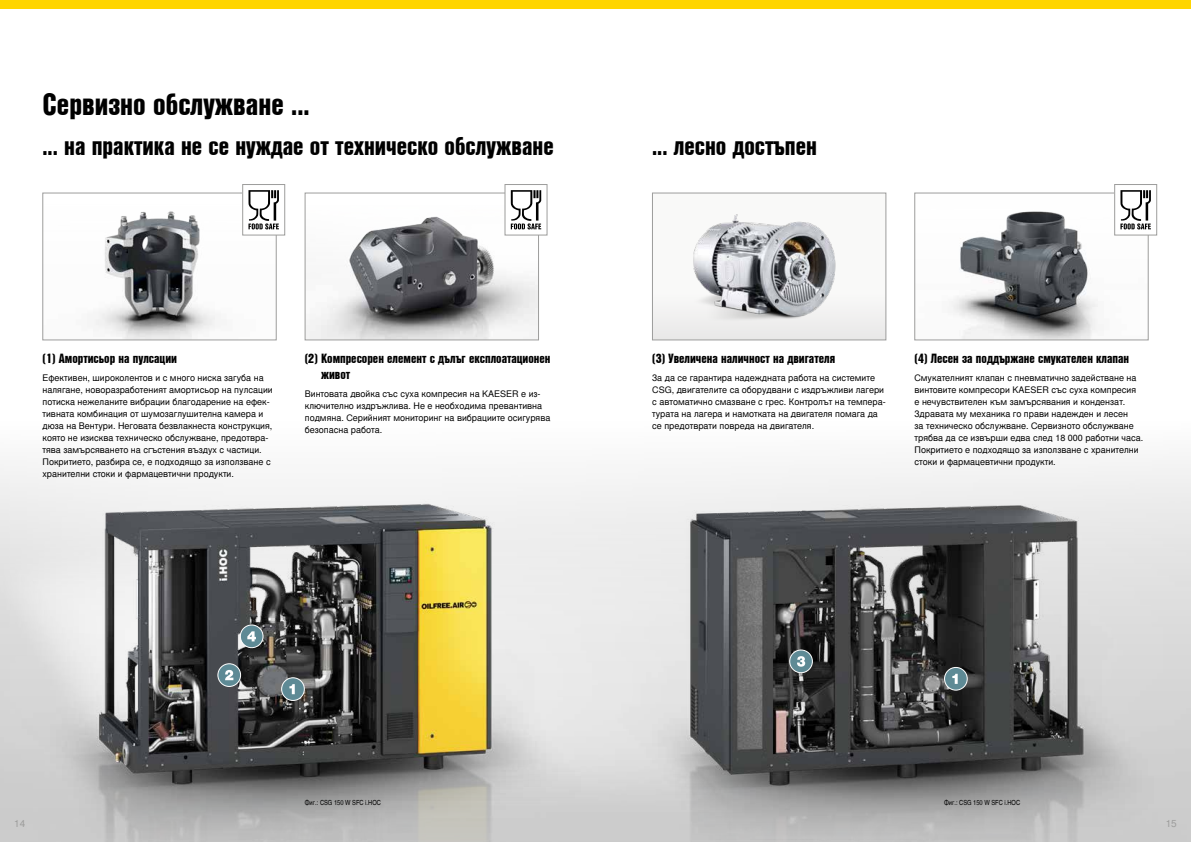
<style>
.page{position:relative;width:1191px;height:842px;background:#fff}
.page>*{position:absolute;margin:0;border:0;box-sizing:border-box;transform-origin:0 0}
.t1{font:30px "Nimbus San L Bla Con";color:#000}
.t2{font:25.1px "Nimbus San L Bla Con";color:#000}
.t3{font:13px/16px "Nimbus San L Bla Con";color:#000}
.t4{font:10px "Nimbus San L";color:#9d9d9c}
.t5{font:9px/12px "Nimbus San L";color:#000}
.t6{font:7px "Nimbus San L Reg Con";color:#000}
</style>
<div class="page">
<img style="left:307px;top:195px;width:230px;height:143px">
<div style="left:305px;top:193px;width:234px;height:147px;border:1px solid #9d9d9c"></div>
<img style="left:94px;top:211px;width:180px;height:127px">
<div style="left:43px;top:193px;width:233px;height:147px;border:1px solid #9d9d9c"></div>
<div style="left:652px;top:193px;width:234px;height:147px;background:linear-gradient(to right,#e9e8e8,#eeeded)"></div>
<img style="left:654px;top:195px;width:214px;height:134px">
<div style="left:652px;top:193px;width:234px;height:147px;border:1px solid #9d9d9c"></div>
<img style="left:0;top:460px;width:1191px;height:382px">
<img style="left:951px;top:211px;width:195px;height:127px">
<div style="left:914px;top:193px;width:234px;height:147px;border:1px solid #9d9d9c"></div>
<div style="left:0;top:0;width:1191px;height:9px;background:#ffd500"></div>
<div style="left:1114px;top:185px;width:42px;height:50px;background:#fff"></div>
<svg style="left:1120px;top:190px;width:30px;height:39px"></svg>
<div style="left:1114px;top:184px;width:43px;height:51px;border:1px solid #9d9d9c"></div>
<div style="left:243px;top:185px;width:42px;height:50px;background:#fff"></div>
<svg style="left:248px;top:190px;width:31px;height:39px"></svg>
<div style="left:242px;top:184px;width:43px;height:51px;border:1px solid #9d9d9c"></div>
<div style="left:505px;top:185px;width:42px;height:50px;background:#fff"></div>
<svg style="left:511px;top:190px;width:30px;height:39px"></svg>
<div style="left:505px;top:184px;width:42px;height:51px;border:1px solid #9d9d9c"></div>
<svg style="left:944px;top:667px;width:23px;height:24px"></svg>
<svg style="left:217px;top:663px;width:24px;height:24px"></svg>
<svg style="left:789px;top:649px;width:24px;height:24px"></svg>
<svg style="left:240px;top:624px;width:23px;height:24px"></svg>
<svg style="left:281px;top:677px;width:24px;height:24px"></svg>
<h1 class="t1" style="left:43px;top:81px;width:269px">Сервизно обслужване ...</h1>
<h2 class="t2" style="left:43px;top:127px;width:513px">... на практика не се нуждае от техническо обслужване</h2>
<h2 class="t2" style="left:652px;top:127px;width:166px">... лесно достъпен</h2>
<h3 class="t3" style="left:43px;top:350px;width:136px">(1) Амортисьор на пулсации</h3>
<p class="t5" style="left:43px;top:372px;width:232px">Ефективен, широколентов и с много ниска загуба на налягане, новоразработеният амортисьор на пулсации потиска нежеланите вибрации благодарение на ефек&shy;тивната комбинация от шумозаглушителна камера и дюза на Вентури. Неговата безвлакнеста конструкция, която не изисква техническо обслужване, предотвра&shy;тява замърсяването на сгъстения въздух с частици.<br>Покритието, разбира се, е подходящо за използване с хранителни стоки и фармацевтични продукти.</p>
<h3 class="t3" style="left:321px;top:350px;width:231px;text-indent:-16px">(2) Компресорен елемент с дълъг експлоатационен живот</h3>
<p class="t5" style="left:305px;top:388px;width:247px">Винтовата двойка със суха компресия на KAESER е из&shy;ключително издръжлива. Не е необходима превантивна подмяна. Серийният мониторинг на вибрациите осигурява безопасна работа.</p>
<h3 class="t3" style="left:652px;top:350px;width:184px">(3) Увеличена наличност на двигателя</h3>
<p class="t5" style="left:652px;top:372px;width:235px">За да се гарантира надеждната работа на системите CSG, двигателите са оборудвани с издръжливи лагери с автоматично смазване с грес. Контролът на темпера&shy;турата на лагера и намотката на двигателя помага да се предотврати повреда на двигателя.</p>
<h3 class="t3" style="left:914px;top:350px;width:216px">(4) Лесен за поддържане смукателен клапан</h3>
<p class="t5" style="left:914px;top:372px;width:230px">Смукателният клапан с пневматично задействане на винтовите компресори KAESER със суха компресия е нечувствителен към замърсявания и кондензат.<br>Здравата му механика го прави надежден и лесен<br>за техническо обслужване. Сервизното обслужване трябва да се извърши едва след 18 000 работни часа.<br>Покритието е подходящо за използване с хранителни стоки и фармацевтични продукти.</p>
<p class="t6" style="left:305px;top:798px;width:78px">Фиг.: CSG 150 W SFC i.HOC</p>
<p class="t6" style="left:944px;top:798px;width:78px">Фиг.: CSG 150 W SFC i.HOC</p>
<p class="t4" style="left:14px;top:817px;width:13px">14</p>
<p class="t4" style="left:1165px;top:817px;width:13px">15</p>
</div>
